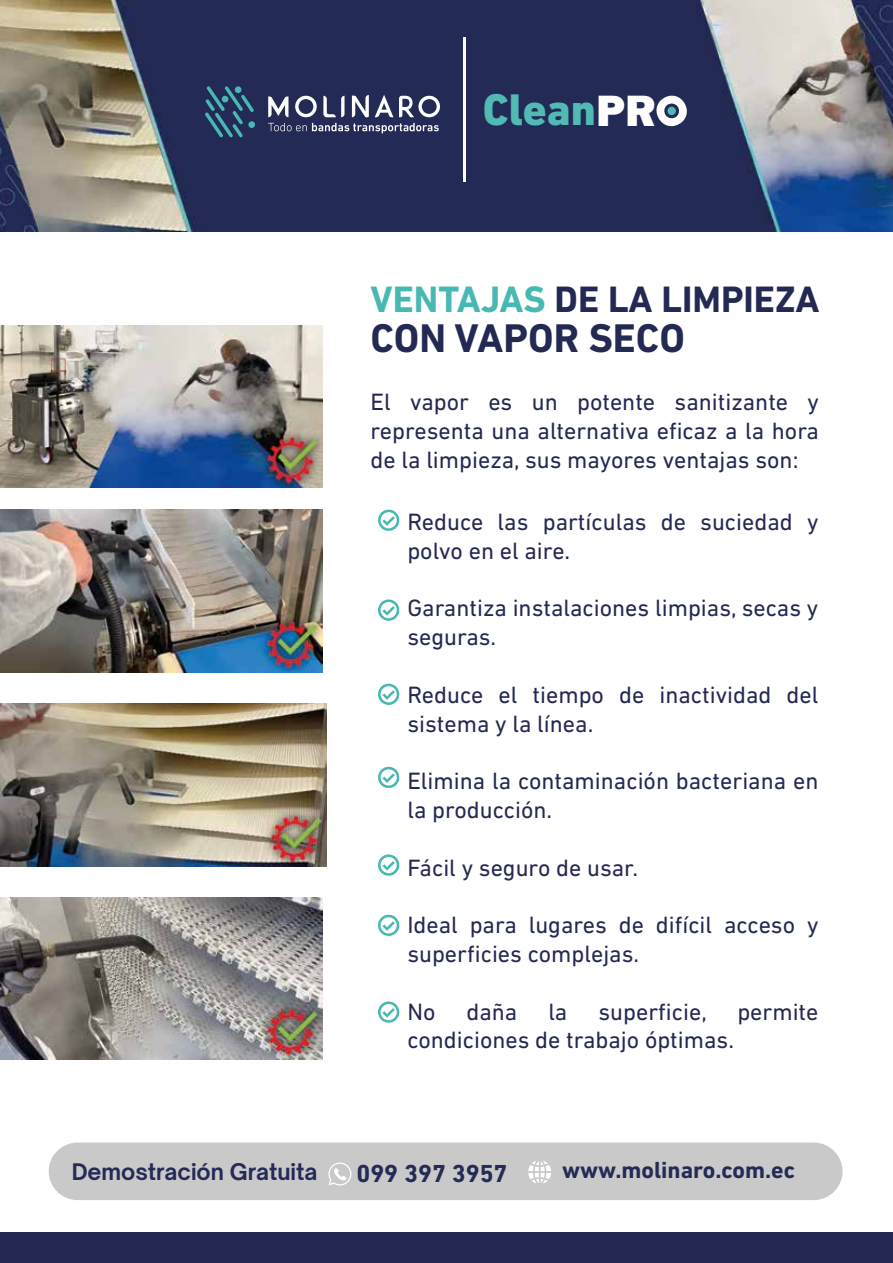
<style>
.page{position:relative;width:893px;height:1263px;background:#fff}
.page>*{position:absolute;margin:0;border:0;box-sizing:border-box;transform-origin:0 0}
.t1{font:800 45.15px "DIN Next LT Pro";color:#51bab4}
.t2{font:700 40.65px "DIN Next LT Pro";color:#232952}
.t3{font:700 37.35px "DIN Next LT Pro";color:#232952}
.t4{font:700 25.05px "DIN Next LT Pro";color:#242b57}
.t5{font:24px/28.8px "DIN Next LT Pro";color:#232952}
.t6{font:700 23.7px "DIN Next LT Pro";color:#242b57}
.t7{font:700 21.75px "Open Sauce One";color:#242b57}
.s1{font-family:"Franklin Gothic";color:#fff}
.s2{color:#48b9b2}
</style>
<div class="page">
<div style="left:49px;top:1142px;width:793px;height:58px;background:#cac9c9;border-radius:29px"></div>
<svg style="left:328px;top:1162px;width:23px;height:23px"></svg>
<svg style="left:528px;top:1161px;width:23px;height:22px"></svg>
<div style="left:0;top:1232px;width:893px;height:31px;background:#232953"></div>
<img style="left:0;top:325px;width:323px;height:163px">
<img style="left:0;top:897px;width:323px;height:162px">
<img style="left:1px;top:703px;width:325px;height:163px">
<img style="left:0;top:510px;width:323px;height:162px">
<svg style="left:378px;top:510px;width:21px;height:21px"></svg>
<svg style="left:378px;top:599px;width:21px;height:22px"></svg>
<svg style="left:378px;top:684px;width:21px;height:21px"></svg>
<svg style="left:378px;top:767px;width:21px;height:21px"></svg>
<svg style="left:378px;top:854px;width:21px;height:22px"></svg>
<svg style="left:378px;top:915px;width:21px;height:21px"></svg>
<svg style="left:378px;top:1001px;width:21px;height:22px"></svg>
<img style="left:0;top:0;width:893px;height:231px">
<svg style="left:656px;top:96px;width:31px;height:30px"></svg>
<div style="left:667px;top:107px;width:9px;height:8px;background:#51bab4;border-radius:50%"></div>
<svg style="left:295px;top:96px;width:22px;height:21px"></svg>
<svg style="left:323px;top:96px;width:22px;height:21px"></svg>
<svg style="left:375px;top:95px;width:18px;height:22px"></svg>
<svg style="left:399px;top:96px;width:41px;height:21px"></svg>
<svg style="left:352px;top:95px;width:17px;height:22px"></svg>
<svg style="left:268px;top:96px;width:20px;height:21px"></svg>
<svg style="left:205px;top:86px;width:49px;height:51px;background:#2c4f6d"></svg>
<div style="left:235px;top:86px;width:6px;height:7px;background:#48b9b2;border-radius:50%"></div>
<div style="left:248px;top:121px;width:7px;height:7px;background:#48b9b2;border-radius:50%"></div>
<svg style="left:268px;top:123px;width:171px;height:10px;background:#5c6181"></svg>
<hr style="left:464px;top:37px;width:2px;height:145px;background:#fff">
<h1 class="t1" style="left:483px;top:83px;width:175px">Clean<span class="s1">PR</span></h1>
<h3 class="t3" style="left:370px;top:277px;width:451px"><span class="s2">VENTAJAS</span> DE LA LIMPIEZA</h3>
<h2 class="t2" style="left:370px;top:314px;width:316px">CON VAPOR SECO</h2>
<p class="t5" style="left:370px;top:387px;width:450px;text-align:justify">El vapor es un potente sanitizante y representa una alternativa eficaz a la hora de la limpieza, sus mayores ventajas son:</p>
<p class="t5" style="left:407px;top:507px;width:413px">Reduce las partículas de suciedad y polvo en el aire.</p>
<p class="t5" style="left:407px;top:593px;width:412px">Garantiza instalaciones limpias, secas y seguras.</p>
<p class="t5" style="left:407px;top:680px;width:413px">Reduce el tiempo de inactividad del sistema y la línea.</p>
<p class="t5" style="left:407px;top:766px;width:413px">Elimina la contaminación bacteriana en la producción.</p>
<p class="t5" style="left:407px;top:853px;width:232px">Fácil y seguro de usar.</p>
<p class="t5" style="left:407px;top:910px;width:413px">Ideal para lugares de difícil acceso y superficies complejas.</p>
<p class="t5" style="left:407px;top:997px;width:30px">No</p>
<p class="t5" style="left:466px;top:997px;width:52px">daña</p>
<p class="t5" style="left:548px;top:997px;width:21px">la</p>
<p class="t5" style="left:598px;top:997px;width:110px">superficie,</p>
<p class="t5" style="left:737px;top:997px;width:83px">permite</p>
<p class="t5" style="left:407px;top:1025px;width:328px">condiciones de trabajo óptimas.</p>
<p class="t7" style="left:72px;top:1158px;width:247px">Demostración Gratuita</p>
<p class="t4" style="left:356px;top:1159px;width:153px">099 397 3957</p>
<p class="t6" style="left:562px;top:1156px;width:235px">www.molinaro.com.ec</p>
</div>
